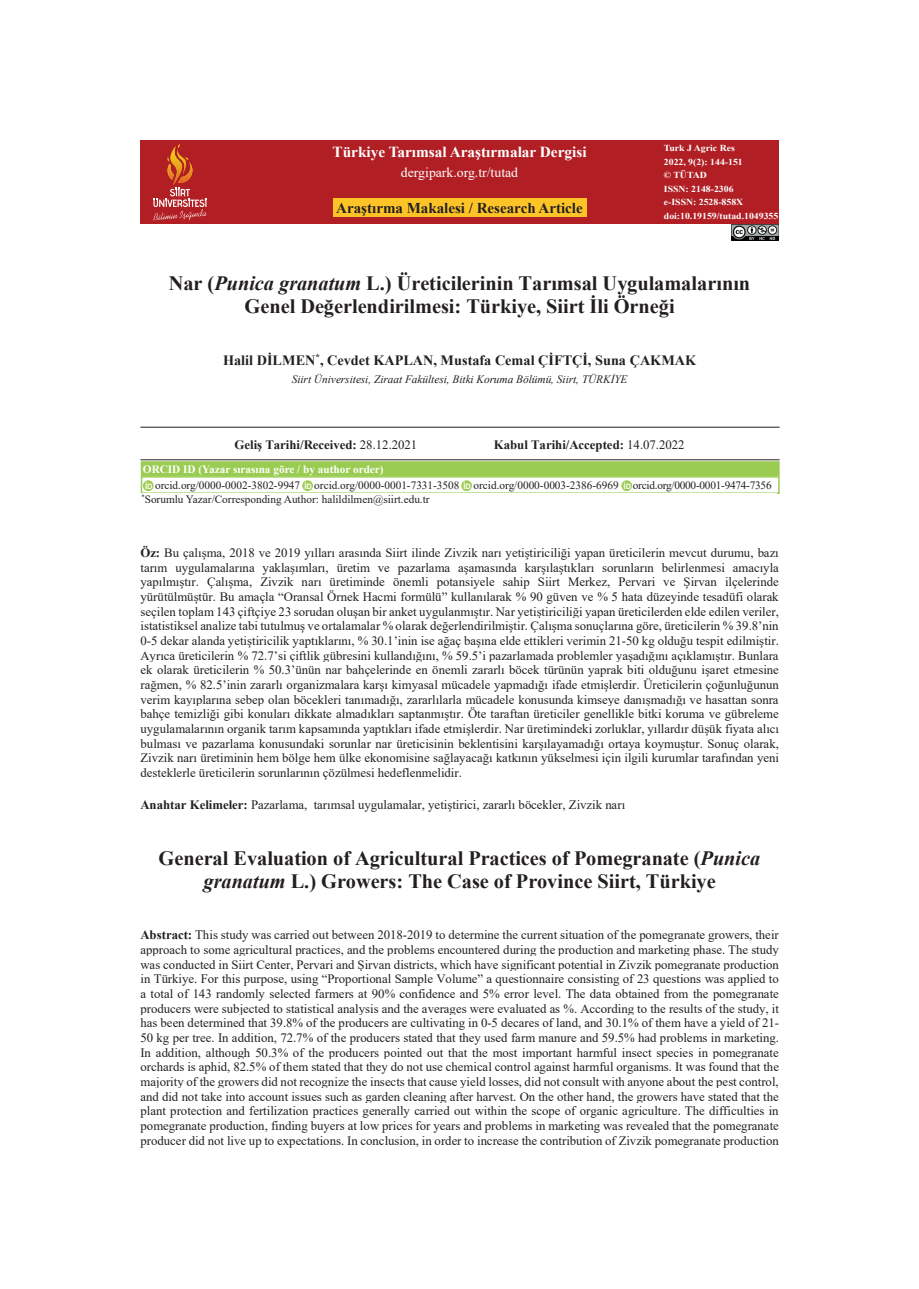
<style>
.page{position:relative;width:919px;height:1289px;background:#fff}
.page>*{position:absolute;margin:0;border:0;box-sizing:border-box;transform-origin:0 0}
.t1{font:700 20.4px/23.2px "Times New Roman";color:#231f20;text-align:center}
.t2{font:700 15.3px "Times New Roman";color:#fff}
.t3{font:700 15px "Times New Roman";color:#231f20}
.t4{font:700 14.25px "Times New Roman";color:#231f20}
.t5{font:13.8px "Times New Roman";color:#fff}
.t6{font:12.75px/14.7px "Times New Roman";letter-spacing:.005em;color:#231f20;text-align:justify}
.t7{font:700 12.75px "Times New Roman";letter-spacing:-.005em;color:#231f20}
.t8{font:11.4px/13.6px "Times New Roman";letter-spacing:-.01em;color:#231f20}
.t9{font:italic 11.4px "Times New Roman";letter-spacing:-.01em;color:#231f20}
.t10{font:11.25px "Times New Roman";color:#231f20}
.t11{font:700 11.25px "Times New Roman";color:#fff}
.t12{font:11.25px "Times New Roman";letter-spacing:-.02em;color:#231f20}
.t13{font:700 9.15px/13.5px "Times New Roman";color:#fff;scale:1.06 1}
.t14{font:700 7.5px "Arial";color:#fff}
.s1{font-style:italic}
.s2{font-weight:400}
.s3{font-weight:700}
.s4{font-family:"Arial";font-weight:700;font-size:7.5px;color:#fff}
</style>
<div class="page">
<div style="left:140px;top:140px;width:638px;height:84px;background:#b11f24"></div>
<div style="left:333px;top:198px;width:253px;height:19px;background:#fec427"></div>
<img style="left:731px;top:224px;width:47px;height:17px">
<svg style="left:153px;top:144px;width:54px;height:76px"></svg>
<hr style="left:140px;top:427px;width:639px;height:1px;background:#231f20">
<hr style="left:140px;top:459px;width:639px;height:1px;background:#231f20">
<div style="left:141px;top:461px;width:638px;height:15px;background:#9acc51;border:2px solid #99cc52"></div>
<div style="left:141px;top:476px;width:638px;height:18px;background:#fff;border:2px solid #99cc52"></div>
<div style="left:139px;top:493px;width:637px;height:17px;background:#fff"></div>
<div style="left:143px;top:480px;width:11px;height:11px;background:#9ccc52;border-radius:50%"></div>
<div style="left:302px;top:480px;width:11px;height:11px;background:#9ccc52;border-radius:50%"></div>
<div style="left:461px;top:480px;width:11px;height:11px;background:#9ccc52;border-radius:50%"></div>
<div style="left:621px;top:480px;width:11px;height:11px;background:#9ccc52;border-radius:50%"></div>
<p class="t2" style="left:332px;top:141px;width:255px">Türkiye Tarımsal Araştırmalar Dergisi</p>
<p class="t5" style="left:401px;top:162px;width:119px">dergipark.org.tr/tutad</p>
<p class="t3" style="left:336px;top:197px;width:248px">Araştırma Makalesi / Research Article</p>
<p class="t13" style="left:664px;top:141px;width:109px">Turk J Agric Res<br>2022, 9(2): 144-151<br>© TÜTAD<br>ISSN: 2148-2306<br>e-ISSN: 2528-858X doi:10.19159/tutad.1049355</p>
<h1 class="t1" style="left:169px;top:271px;width:583px">Nar (<span class="s1">Punica granatum</span> L.) Üreticilerinin Tarımsal Uygulamalarının<br>Genel Değerlendirilmesi: Türkiye, Siirt İli Örneği</h1>
<p class="t4" style="left:223px;top:350px;width:474px">Halil DİLMEN<sup>*</sup>, Cevdet KAPLAN, Mustafa Cemal ÇİFTÇİ, Suna ÇAKMAK</p>
<p class="t9" style="left:292px;top:371px;width:337px">Siirt Üniversitesi, Ziraat Fakültesi, Bitki Koruma Bölümü, Siirt, TÜRKİYE</p>
<p class="t7" style="left:234px;top:436px;width:184px">Geliş Tarihi/Received: <span class="s2">28.12.2021</span></p>
<p class="t7" style="left:494px;top:436px;width:192px">Kabul Tarihi/Accepted: <span class="s2">14.07.2022</span></p>
<p class="t8" style="left:140px;top:483px;width:601px">orcid.org/0000-0002-3802-9947; orcid.org/0000-0001-7331-3508; orcid.org/0000-0003-2386-6969; orcid.org/0000-0001-9474-7356 <sup>*</sup>Sorumlu Yazar/Corresponding Author: halildilmen@siirt.edu.tr</p>
<p class="t6" style="left:140px;top:545px;width:640px"><span class="s3">Öz:</span> Bu çalışma, 2018 ve 2019 yılları arasında Siirt ilinde Zivzik narı yetiştiriciliği yapan üreticilerin mevcut durumu, bazı tarım uygulamalarına yaklaşımları, üretim ve pazarlama aşamasında karşılaştıkları sorunların belirlenmesi amacıyla yapılmıştır. Çalışma, Zivzik narı üretiminde önemli potansiyele sahip Siirt Merkez, Pervari ve Şirvan ilçelerinde yürütülmüştür. Bu amaçla “Oransal Örnek Hacmi formülü” kullanılarak % 90 güven ve % 5 hata düzeyinde tesadüfi olarak seçilen toplam 143 çiftçiye 23 sorudan oluşan bir anket uygulanmıştır. Nar yetiştiriciliği yapan üreticilerden elde edilen veriler, istatistiksel analize tabi tutulmuş ve ortalamalar % olarak değerlendirilmiştir. Çalışma sonuçlarına göre, üreticilerin % 39.8’nin 0-5 dekar alanda yetiştiricilik yaptıklarını, % 30.1’inin ise ağaç başına elde ettikleri verimin 21-50 kg olduğu tespit edilmiştir.<br>Ayrıca üreticilerin % 72.7’si çiftlik gübresini kullandığını, % 59.5’i pazarlamada problemler yaşadığını açıklamıştır. Bunlara ek olarak üreticilerin % 50.3’ünün nar bahçelerinde en önemli zararlı böcek türünün yaprak biti olduğunu işaret etmesine rağmen, % 82.5’inin zararlı organizmalara karşı kimyasal mücadele yapmadığı ifade etmişlerdir. Üreticilerin çoğunluğunun verim kayıplarına sebep olan böcekleri tanımadığı, zararlılarla mücadele konusunda kimseye danışmadığı ve hasattan sonra bahçe temizliği gibi konuları dikkate almadıkları saptanmıştır. Öte taraftan üreticiler genellikle bitki koruma ve gübreleme uygulamalarının organik tarım kapsamında yaptıkları ifade etmişlerdir. Nar üretimindeki zorluklar, yıllardır düşük fiyata alıcı bulması ve pazarlama konusundaki sorunlar nar üreticisinin beklentisini karşılayamadığı ortaya koymuştur. Sonuç olarak, Zivzik narı üretiminin hem bölge hem ülke ekonomisine sağlayacağı katkının yükselmesi için ilgili kurumlar tarafından yeni desteklerle üreticilerin sorunlarının çözülmesi hedeflenmelidir.</p>
<p class="t6" style="left:140px;top:797px;width:486px"><span class="s3">Anahtar Kelimeler:</span> Pazarlama, tarımsal uygulamalar, yetiştirici, zararlı böcekler, Zivzik narı</p>
<h1 class="t1" style="left:159px;top:846px;width:603px">General Evaluation of Agricultural Practices of Pomegranate (<span class="s1">Punica granatum</span> L.) Growers: The Case of Province Siirt, Türkiye</h1>
<p class="t6" style="left:140px;top:927px;width:640px"><span class="s3">Abstract:</span> This study was carried out between 2018-2019 to determine the current situation of the pomegranate growers, their approach to some agricultural practices, and the problems encountered during the production and marketing phase. The study was conducted in Siirt Center, Pervari and Şirvan districts, which have significant potential in Zivzik pomegranate production in Türkiye. For this purpose, using “Proportional Sample Volume” a questionnaire consisting of 23 questions was applied to a total of 143 randomly selected farmers at 90% confidence and 5% error level. The data obtained from the pomegranate producers were subjected to statistical analysis and the averages were evaluated as %. According to the results of the study, it has been determined that 39.8% of the producers are cultivating in 0-5 decares of land, and 30.1% of them have a yield of 21- 50 kg per tree. In addition, 72.7% of the producers stated that they used farm manure and 59.5% had problems in marketing.<br>In addition, although 50.3% of the producers pointed out that the most important harmful insect species in pomegranate orchards is aphid, 82.5% of them stated that they do not use chemical control against harmful organisms. It was found that the majority of the growers did not recognize the insects that cause yield losses, did not consult with anyone about the pest control, and did not take into account issues such as garden cleaning after harvest. On the other hand, the growers have stated that the plant protection and fertilization practices generally carried out within the scope of organic agriculture. The difficulties in pomegranate production, finding buyers at low prices for years and problems in marketing was revealed that the pomegranate producer did not live up to expectations. In conclusion, in order to increase the contribution of Zivzik pomegranate production</p>
<p class="t11" style="left:143px;top:461px;width:242px">ORCID ID (Yazar sırasına göre / by author order)</p>
<p class="t10" style="left:141px;top:491px;width:290px"><sup>*</sup>Sorumlu Yazar/Corresponding Author: halildilmen@siirt.edu.tr</p>
<p class="t10" style="left:145px;top:477px;width:156px"><span class="s4">İD</span> orcid.org/0000-0002-3802-9947</p>
<p class="t10" style="left:314px;top:477px;width:147px">orcid.org/0000-0001-7331-3508</p>
<p class="t10" style="left:473px;top:477px;width:147px">orcid.org/0000-0003-2386-6969</p>
<p class="t12" style="left:632px;top:477px;width:140px">orcid.org/0000-0001-9474-7356</p>
<p class="t14" style="left:304px;top:481px;width:9px">İD</p>
<p class="t14" style="left:463px;top:481px;width:9px">İD</p>
<p class="t14" style="left:623px;top:481px;width:9px">İD</p>
</div>
